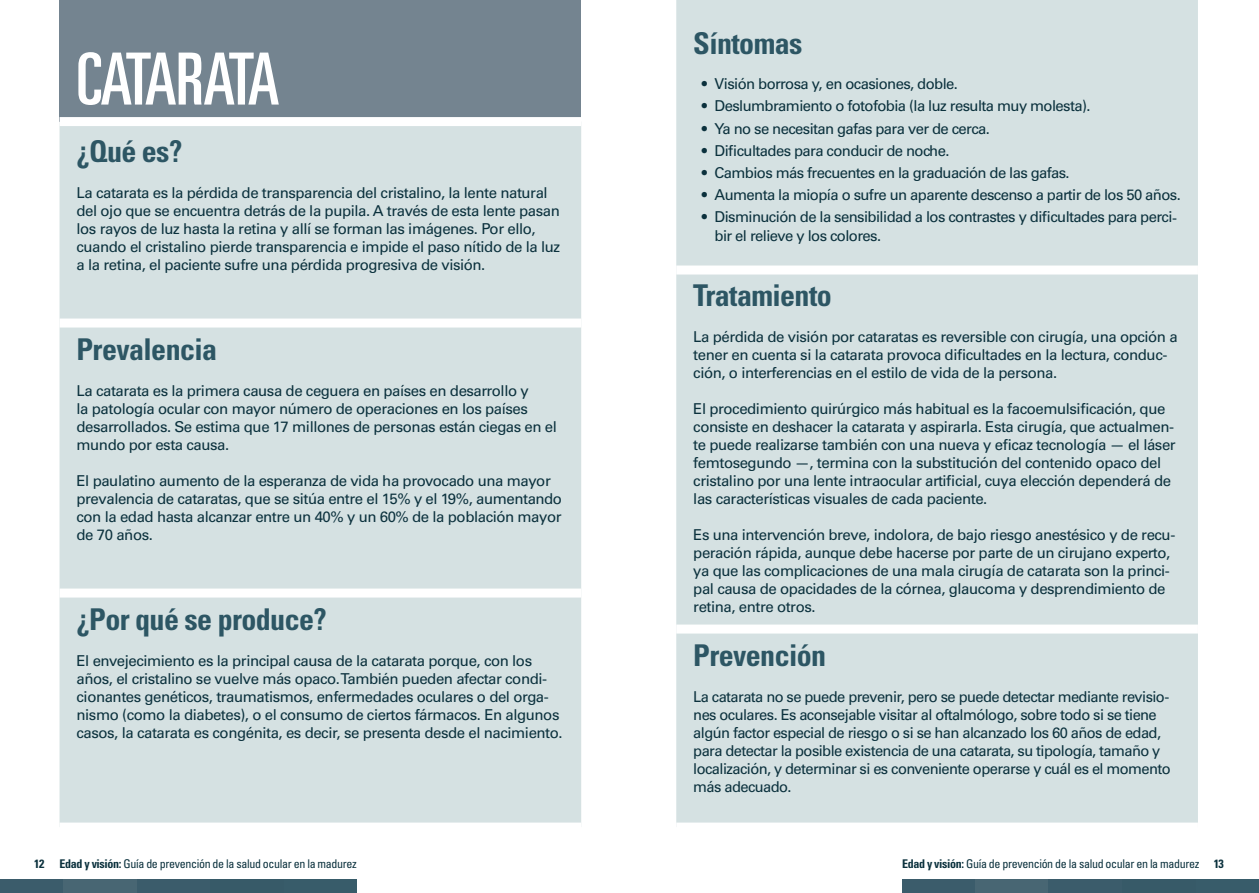
<style>
.page{position:relative;width:1259px;height:893px;background:#fff}
.page>*{position:absolute;margin:0;border:0;box-sizing:border-box;transform-origin:0 0}
.t1{font:ultra-condensed 72px "Univers LT Std";letter-spacing:-.09em;color:#fff}
.t2{font:700 condensed 30px "Univers LT Std";letter-spacing:-.02em;color:#2d5664}
.t3{font:15px/18px "Univers LT Std";letter-spacing:-.03em;color:#0b313d}
.t4{font:condensed 12px "Univers LT Std";letter-spacing:-.03em;color:#0b313d}
.t5{font:700 condensed 12px "Univers LT Std";color:#0b313d}
.s1{font-weight:700}
</style>
<div class="page">
<svg style="left:1195px;top:880px;width:64px;height:13px"></svg>
<svg style="left:283px;top:880px;width:74px;height:13px"></svg>
<svg style="left:902px;top:880px;width:220px;height:13px;background:#3f5f6d"></svg>
<svg style="left:0;top:880px;width:210px;height:13px;background:#3f5f6d"></svg>
<div style="left:1122px;top:880px;width:73px;height:13px;background:#375a68"></div>
<div style="left:210px;top:880px;width:73px;height:13px;background:#375a68"></div>
<div style="left:60px;top:0;width:521px;height:122px;background:#748490"></div>
<div style="left:60px;top:126px;width:521px;height:697px;background:#d5e1e2"></div>
<div style="left:60px;top:319px;width:521px;height:9px;background:#fff"></div>
<div style="left:60px;top:589px;width:521px;height:9px;background:#fff"></div>
<div style="left:60px;top:117px;width:521px;height:9px;background:#fff"></div>
<div style="left:676px;top:0;width:522px;height:823px;background:#d5e1e2"></div>
<div style="left:676px;top:266px;width:522px;height:9px;background:#fff"></div>
<div style="left:676px;top:625px;width:522px;height:9px;background:#fff"></div>
<h1 class="t1" style="left:77px;top:38px;width:204px">CATARATA</h1>
<h2 class="t2" style="left:77px;top:133px;width:107px">¿Qué es?</h2>
<p class="t3" style="left:77px;top:184px;width:485px">La catarata es la pérdida de transparencia del cristalino, la lente natural del ojo que se encuentra detrás de la pupila. A través de esta lente pasan los rayos de luz hasta la retina y allí se forman las imágenes. Por ello, cuando el cristalino pierde transparencia e impide el paso nítido de la luz a la retina, el paciente sufre una pérdida progresiva de visión.</p>
<h2 class="t2" style="left:77px;top:331px;width:142px">Prevalencia</h2>
<p class="t3" style="left:77px;top:382px;width:482px">La catarata es la primera causa de ceguera en países en desarrollo y<br>la patología ocular con mayor número de operaciones en los países desarrollados. Se estima que 17 millones de personas están ciegas en el mundo por esta causa.</p>
<p class="t3" style="left:77px;top:472px;width:487px">El paulatino aumento de la esperanza de vida ha provocado una mayor prevalencia de cataratas, que se sitúa entre el 15% y el 19%, aumentando con la edad hasta alcanzar entre un 40% y un 60% de la población mayor de 70 años.</p>
<h2 class="t2" style="left:77px;top:601px;width:252px">¿Por qué se produce?</h2>
<p class="t3" style="left:77px;top:652px;width:488px">El envejecimiento es la principal causa de la catarata porque, con los años, el cristalino se vuelve más opaco. También pueden afectar condi&shy;cionantes genéticos, traumatismos, enfermedades oculares o del orga&shy;nismo (como la diabetes), o el consumo de ciertos fármacos. En algunos casos, la catarata es congénita, es decir, se presenta desde el nacimiento.</p>
<h2 class="t2" style="left:693px;top:25px;width:111px">Síntomas</h2>
<p class="t3" style="left:702px;top:75px;width:258px">• Visión borrosa y, en ocasiones, doble.</p>
<p class="t3" style="left:702px;top:97px;width:390px">• Deslumbramiento o fotofobia (la luz resulta muy molesta).</p>
<p class="t3" style="left:702px;top:119px;width:290px">• Ya no se necesitan gafas para ver de cerca.</p>
<p class="t3" style="left:702px;top:142px;width:249px">• Dificultades para conducir de noche.</p>
<p class="t3" style="left:702px;top:164px;width:369px">• Cambios más frecuentes en la graduación de las gafas.</p>
<p class="t3" style="left:702px;top:186px;width:480px">• Aumenta la miopía o sufre un aparente descenso a partir de los 50 años.</p>
<p class="t3" style="left:714px;top:208px;width:464px;text-indent:-13px">• Disminución de la sensibilidad a los contrastes y dificultades para perci&shy;bir el relieve y los colores.</p>
<h2 class="t2" style="left:693px;top:277px;width:140px">Tratamiento</h2>
<p class="t3" style="left:693px;top:328px;width:486px">La pérdida de visión por cataratas es reversible con cirugía, una opción a tener en cuenta si la catarata provoca dificultades en la lectura, conduc&shy;ción, o interferencias en el estilo de vida de la persona.</p>
<p class="t3" style="left:693px;top:400px;width:484px">El procedimiento quirúrgico más habitual es la facoemulsificación, que consiste en deshacer la catarata y aspirarla. Esta cirugía, que actualmen&shy;te puede realizarse también con una nueva y eficaz tecnología — el láser femtosegundo —, termina con la substitución del contenido opaco del cristalino por una lente intraocular artificial, cuya elección dependerá de las características visuales de cada paciente.</p>
<p class="t3" style="left:693px;top:526px;width:483px">Es una intervención breve, indolora, de bajo riesgo anestésico y de recu&shy;peración rápida, aunque debe hacerse por parte de un cirujano experto, ya que las complicaciones de una mala cirugía de catarata son la princi&shy;pal causa de opacidades de la córnea, glaucoma y desprendimiento de retina, entre otros.</p>
<h2 class="t2" style="left:693px;top:637px;width:134px">Prevención</h2>
<p class="t3" style="left:693px;top:688px;width:479px">La catarata no se puede prevenir, pero se puede detectar mediante revisio&shy;nes oculares. Es aconsejable visitar al oftalmólogo, sobre todo si se tiene algún factor especial de riesgo o si se han alcanzado los 60 años de edad, para detectar la posible existencia de una catarata, su tipología, tamaño y localización, y determinar si es conveniente operarse y cuál es el momento más adecuado.</p>
<p class="t5" style="left:34px;top:856px;width:12px">12</p>
<p class="t4" style="left:60px;top:856px;width:299px"><span class="s1">Edad y visión:</span> Guía de prevención de la salud ocular en la madurez</p>
<p class="t4" style="left:902px;top:856px;width:323px"><span class="s1">Edad y visión:</span> Guía de prevención de la salud ocular en la madurez <span class="s1">13</span></p>
</div>
